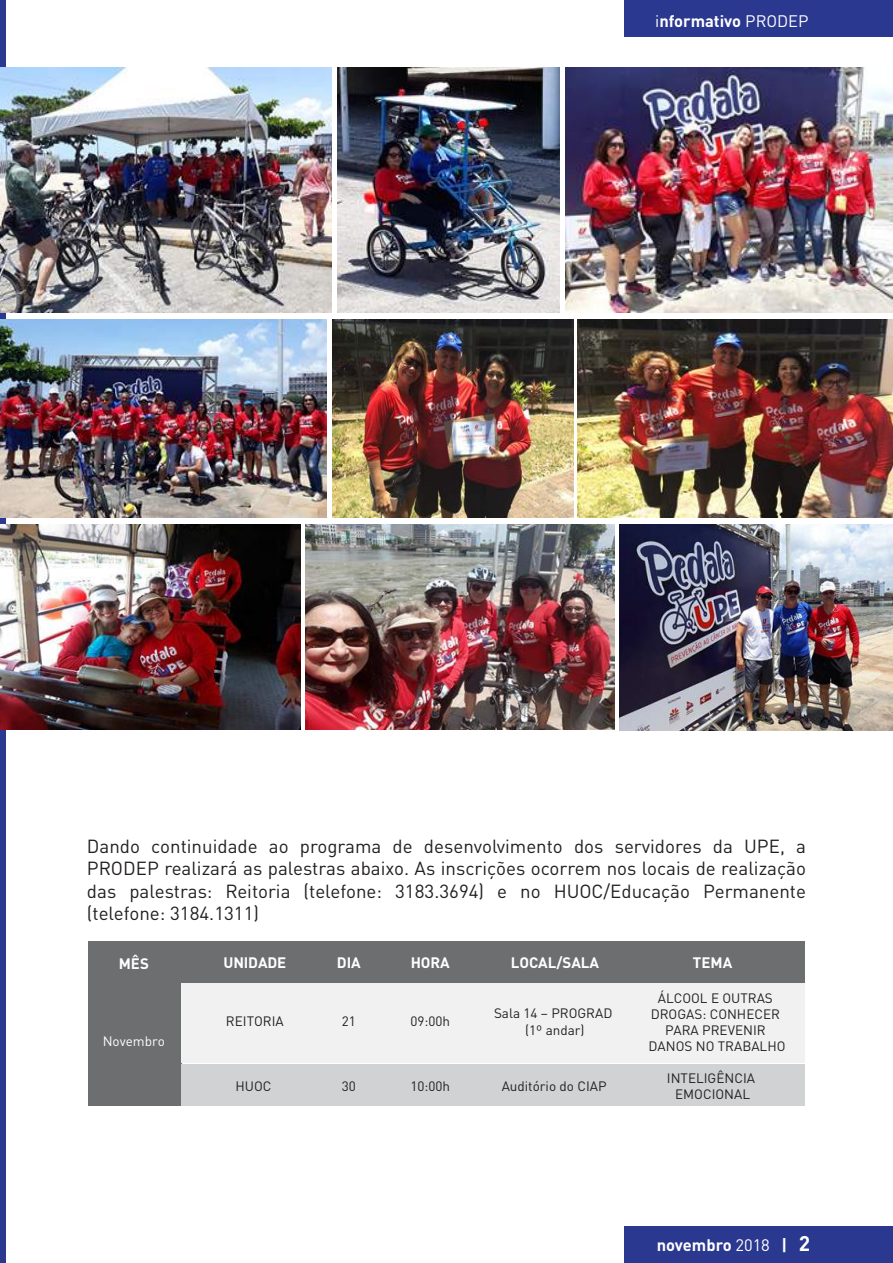
<style>
.page{position:relative;width:893px;height:1263px;background:#fff}
.page>*{position:absolute;margin:0;border:0;box-sizing:border-box;transform-origin:0 0}
.t1{font:18.75px/22.5px "DIN Pro";color:#231f20;text-align:justify}
.t2{font:700 16.5px "DIN Pro";color:#fff}
.t3{font:700 15px "DIN Pro";color:#fff}
.t4{font:13.5px/16.2px "DIN Pro";color:#231f20;text-align:center}
.t5{font:13.5px "DIN Pro";color:#fff}
.s1{font-weight:400}
.s2{font-size:21px}
</style>
<div class="page">
<div style="left:624px;top:0;width:269px;height:37px;background:#2b388f"></div>
<div style="left:624px;top:1226px;width:269px;height:37px;background:#2b388f"></div>
<div style="left:0;top:0;width:5px;height:1263px;background:#2b388f"></div>
<div style="left:88px;top:941px;width:93px;height:164px;background:#6d6e70"></div>
<div style="left:181px;top:1064px;width:624px;height:41px;background:#d0d2d3"></div>
<div style="left:181px;top:982px;width:624px;height:81px;background:#f1f1f2"></div>
<div style="left:88px;top:941px;width:717px;height:41px;background:#6d6e70"></div>
<img style="left:0;top:68px;width:331px;height:245px">
<img style="left:337px;top:68px;width:222px;height:245px">
<img style="left:566px;top:68px;width:327px;height:244px">
<img style="left:0;top:320px;width:326px;height:198px">
<img style="left:332px;top:320px;width:241px;height:197px">
<img style="left:578px;top:320px;width:315px;height:197px">
<img style="left:0;top:524px;width:301px;height:206px">
<img style="left:305px;top:524px;width:309px;height:205px">
<img style="left:620px;top:524px;width:273px;height:206px">
<p class="t2" style="left:655px;top:7px;width:155px"><span class="s1">i</span>nformativo <span class="s1">PRODEP</span></p>
<p class="t1" style="left:87px;top:833px;width:721px">Dando continuidade ao programa de desenvolvimento dos servidores da UPE, a PRODEP realizará as palestras abaixo. As inscrições ocorrem nos locais de realização das palestras: Reitoria (telefone: 3183.3694) e no HUOC/Educação Permanente (telefone: 3184.1311)</p>
<p class="t3" style="left:119px;top:951px;width:32px">MÊS</p>
<p class="t3" style="left:511px;top:950px;width:90px">LOCAL/SALA</p>
<p class="t3" style="left:693px;top:950px;width:41px">TEMA</p>
<p class="t3" style="left:411px;top:950px;width:40px">HORA</p>
<p class="t3" style="left:223px;top:950px;width:64px">UNIDADE</p>
<p class="t3" style="left:337px;top:950px;width:26px">DIA</p>
<p class="t5" style="left:103px;top:1031px;width:64px">Novembro</p>
<p class="t4" style="left:226px;top:1012px;width:59px">REITORIA</p>
<p class="t4" style="left:236px;top:1076px;width:37px">HUOC</p>
<p class="t4" style="left:342px;top:1012px;width:16px">21</p>
<p class="t4" style="left:342px;top:1076px;width:16px">30</p>
<p class="t4" style="left:410px;top:1012px;width:41px">09:00h</p>
<p class="t4" style="left:494px;top:1004px;width:120px">Sala 14 – PROGRAD (1º andar)</p>
<p class="t4" style="left:648px;top:988px;width:138px">ÁLCOOL E OUTRAS<br>DROGAS: CONHECER<br>PARA PREVENIR<br>DANOS NO TRABALHO</p>
<p class="t4" style="left:410px;top:1076px;width:41px">10:00h</p>
<p class="t4" style="left:667px;top:1069px;width:90px">INTELIGÊNCIA<br>EMOCIONAL</p>
<p class="t4" style="left:502px;top:1076px;width:106px">Auditório do CIAP</p>
<p class="t2" style="left:657px;top:1231px;width:155px">novembro <span class="s1">2018</span> | <span class="s2">2</span></p>
</div>
